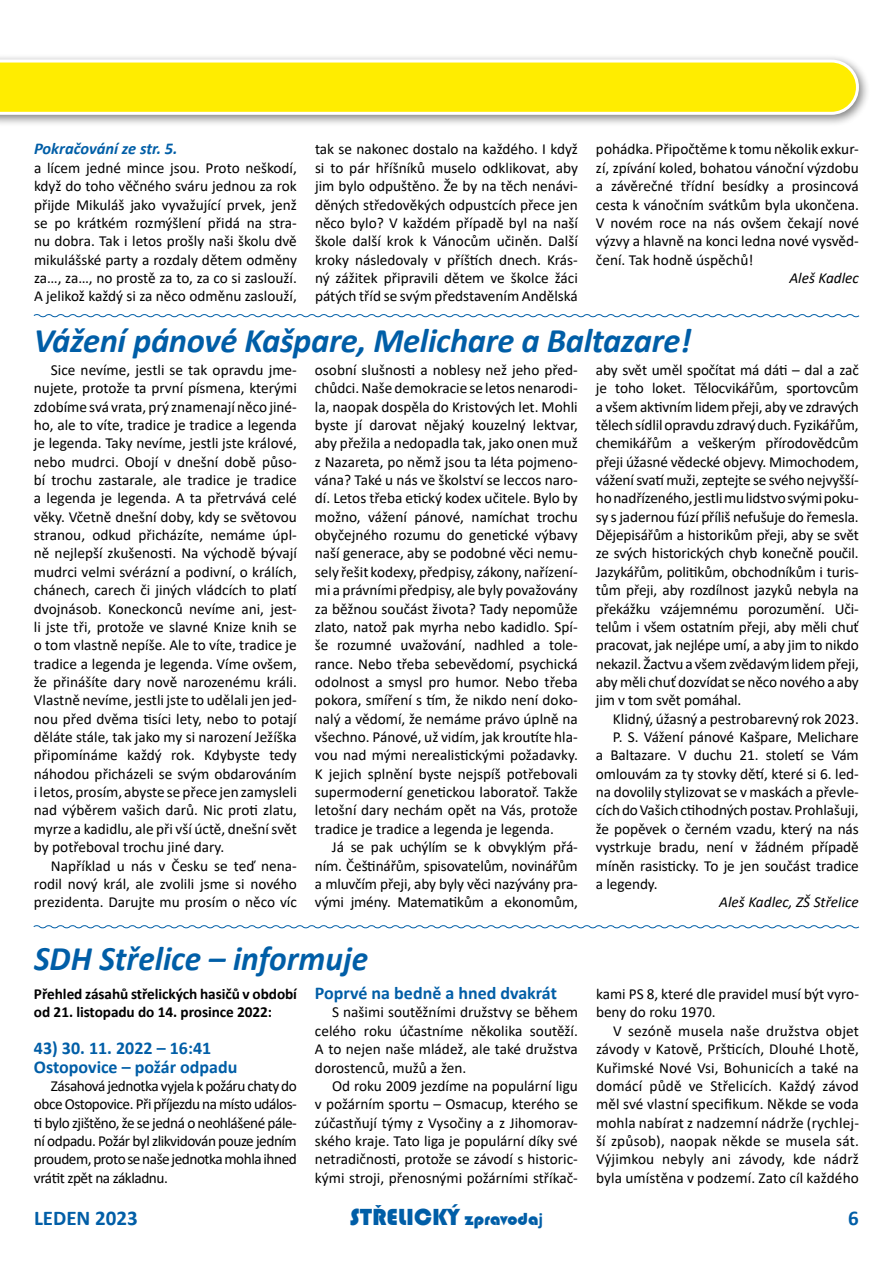
<style>
.page{position:relative;width:893px;height:1263px;background:#fff}
.page>*{position:absolute;margin:0;border:0;box-sizing:border-box;transform-origin:0 0}
.t1{font:italic 700 34.5px "Calibri";letter-spacing:-.01em;color:#005ea7}
.t2{font:24px "Bauhaus 93";color:#005ea7}
.t3{font:700 21px "Calibri";color:#005ea7}
.t4{font:700 18px/18.3px "Calibri";color:#005ea7}
.t5{font:italic 700 16.5px "Calibri";color:#005ea7}
.t6{font:15.3px/18.3px "Calibri";letter-spacing:-.005em;color:#000;text-align:justify}
.t7{font:700 15.3px/18.3px "Calibri";letter-spacing:-.005em;color:#000}
.t8{font:italic 15.3px "Calibri";color:#000}
.s1{font-size:18px}
.s2{font-family:"Calibri";font-weight:700;font-size:18px}
</style>
<div class="page">
<svg style="left:33px;top:314px;width:827px;height:4px"></svg>
<svg style="left:33px;top:925px;width:826px;height:4px"></svg>
<div style="left:0;top:53px;width:871px;height:74px;background:#000;opacity:.5"></div>
<svg style="left:0;top:60px;width:859px;height:55px;background:#feee1c"></svg>
<p class="t5" style="left:34px;top:137px;width:145px">Pokračování ze str. 5.</p>
<p class="t6" style="left:34px;top:158px;width:264px">a lícem jedné mince jsou. Proto neškodí, když do toho věčného sváru jednou za rok přijde Mikuláš jako vyvažující prvek, jenž se po krátkém rozmýšlení přidá na stra‑ nu dobra. Tak i letos prošly naši školu dvě mikulášské party a rozdaly dětem odměny za…, za…, no prostě za to, za co si zaslouží.<br>A jelikož každý si za něco odměnu zaslouží,</p>
<p class="t6" style="left:315px;top:140px;width:265px">tak se nakonec dostalo na každého. I když si to pár hříšníků muselo odklikovat, aby jim bylo odpuštěno. Že by na těch nenávi‑ děných středověkých odpustcích přece jen něco bylo? V každém případě byl na naší škole další krok k Vánocům učiněn. Další kroky následovaly v příštích dnech. Krás‑ ný zážitek připravili dětem ve školce žáci pátých tříd se svým představením Andělská</p>
<p class="t6" style="left:596px;top:140px;width:264px">pohádka. Připočtěme k tomu několik exkur‑ zí, zpívání koled, bohatou vánoční výzdobu a závěrečné třídní besídky a prosincová cesta k vánočním svátkům byla ukončena.<br>V novém roce na nás ovšem čekají nové výzvy a hlavně na konci ledna nové vysvěd‑ čení. Tak hodně úspěchů!</p>
<p class="t8" style="left:789px;top:267px;width:71px">Aleš Kadlec</p>
<h1 class="t1" style="left:34px;top:316px;width:659px">Vážení pánové Kašpare, Melichare a Baltazare!</h1>
<p class="t6" style="left:34px;top:360px;width:264px;text-indent:17px">Sice nevíme, jestli se tak opravdu jme‑ nujete, protože ta první písmena, kterými zdobíme svá vrata, prý znamenají něco jiné‑ ho, ale to víte, tradice je tradice a legenda je legenda. Taky nevíme, jestli jste králové, nebo mudrci. Obojí v dnešní době půso‑ bí trochu zastarale, ale tradice je tradice a legenda je legenda. A ta přetrvává celé věky. Včetně dnešní doby, kdy se světovou stranou, odkud přicházíte, nemáme úpl‑ ně nejlepší zkušenosti. Na východě bývají mudrci velmi svérázní a podivní, o králích, chánech, carech či jiných vládcích to platí dvojnásob. Koneckonců nevíme ani, jest‑ li jste tři, protože ve slavné Knize knih se o tom vlastně nepíše. Ale to víte, tradice je tradice a legenda je legenda. Víme ovšem, že přinášíte dary nově narozenému králi.<br>Vlastně nevíme, jestli jste to udělali jen jed‑ nou před dvěma tisíci lety, nebo to potají děláte stále, tak jako my si narození Ježíška připomínáme každý rok. Kdybyste tedy náhodou přicházeli se svým obdarováním i letos, prosím, abyste se přece jen zamysleli nad výběrem vašich darů. Nic proti zlatu, myrze a kadidlu, ale při vší úctě, dnešní svět by potřeboval trochu jiné dary.</p>
<p class="t6" style="left:34px;top:856px;width:264px;text-indent:17px">Například u nás v Česku se teď nena‑ rodil nový král, ale zvolili jsme si nového prezidenta. Darujte mu prosím o něco víc</p>
<p class="t6" style="left:596px;top:360px;width:264px">aby svět uměl spočítat má dáti – dal a zač je toho loket. Tělocvikářům, sportovcům a všem aktivním lidem přeji, aby ve zdravých tělech sídlil opravdu zdravý duch. Fyzikářům, chemikářům a veškerým přírodovědcům přeji úžasné vědecké objevy. Mimochodem, vážení svatí muži, zeptejte se svého nejvyšší‑ ho nadřízeného, jestli mu lidstvo svými poku‑ sy s jadernou fúzí příliš nefušuje do řemesla.<br>Dějepisářům a historikům přeji, aby se svět ze svých historických chyb konečně poučil.<br>Jazykářům, politikům, obchodníkům i turis‑ tům přeji, aby rozdílnost jazyků nebyla na překážku vzájemnému porozumění. Uči‑ telům i všem ostatním přeji, aby měli chuť pracovat, jak nejlépe umí, a aby jim to nikdo nekazil. Žactvu a všem zvědavým lidem přeji, aby měli chuť dozvídat se něco nového a aby jim v tom svět pomáhal.</p>
<p class="t6" style="left:613px;top:709px;width:247px">Klidný, úžasný a pestrobarevný rok 2023.</p>
<p class="t6" style="left:613px;top:727px;width:247px">P. S. Vážení pánové Kašpare, Melichare</p>
<p class="t6" style="left:596px;top:746px;width:264px">a Baltazare. V duchu 21. století se Vám</p>
<p class="t6" style="left:596px;top:764px;width:264px">omlouvám za ty stovky dětí, které si 6. led‑</p>
<p class="t6" style="left:596px;top:782px;width:264px">na dovolily stylizovat se v maskách a převle‑</p>
<p class="t6" style="left:596px;top:801px;width:264px">cích do Vašich ctihodných postav. Prohlašuji,</p>
<p class="t6" style="left:596px;top:819px;width:264px">že popěvek o černém vzadu, který na nás</p>
<p class="t6" style="left:596px;top:837px;width:264px">vystrkuje bradu, není v žádném případě</p>
<p class="t6" style="left:596px;top:856px;width:264px">míněn rasisticky. To je jen součást tradice</p>
<p class="t6" style="left:596px;top:874px;width:63px">a legendy.</p>
<p class="t8" style="left:719px;top:891px;width:141px">Aleš Kadlec, ZŠ Střelice</p>
<p class="t6" style="left:315px;top:360px;width:264px">osobní slušnosti a noblesy než jeho před‑ chůdci. Naše demokracie se letos nenarodi‑ la, naopak dospěla do Kristových let. Mohli byste jí darovat nějaký kouzelný lektvar, aby přežila a nedopadla tak, jako onen muž z Nazareta, po němž jsou ta léta pojmeno‑ vána? Také u nás ve školství se leccos naro‑ dí. Letos třeba etický kodex učitele. Bylo by možno, vážení pánové, namíchat trochu obyčejného rozumu do genetické výbavy naší generace, aby se podobné věci nemu‑ sely řešit kodexy, předpisy, zákony, nařízení‑ mi a právními předpisy, ale byly považovány za běžnou součást života? Tady nepomůže zlato, natož pak myrha nebo kadidlo. Spí‑ še rozumné uvažování, nadhled a tole‑ rance. Nebo třeba sebevědomí, psychická odolnost a smysl pro humor. Nebo třeba pokora, smíření s tím, že nikdo není doko‑ nalý a vědomí, že nemáme právo úplně na všechno. Pánové, už vidím, jak kroutíte hla‑ vou nad mými nerealistickými požadavky.<br>K jejich splnění byste nejspíš potřebovali supermoderní genetickou laboratoř. Takže letošní dary nechám opět na Vás, protože tradice je tradice a legenda je legenda.</p>
<p class="t6" style="left:315px;top:837px;width:264px;text-indent:17px">Já se pak uchýlím se k obvyklým přá‑ ním. Češtinářům, spisovatelům, novinářům a mluvčím přeji, aby byly věci nazývány pra‑ vými jmény. Matematikům a ekonomům,</p>
<h1 class="t1" style="left:34px;top:934px;width:336px">SDH Střelice – informuje</h1>
<p class="t7" style="left:34px;top:985px;width:265px">Přehled zásahů střelických hasičů v období od 21. listopadu do 14. prosince 2022:</p>
<p class="t4" style="left:34px;top:1039px;width:205px">43) 30. 11. 2022 – 16:41<br>Ostopovice – požár odpadu</p>
<p class="t6" style="left:34px;top:1076px;width:264px;text-indent:17px">Zásahová jednotka vyjela k požáru chaty do obce Ostopovice. Při příjezdu na místo událos‑ ti bylo zjištěno, že se jedná o neohlášené pále‑ ní odpadu. Požár byl zlikvidován pouze jedním proudem, proto se naše jednotka mohla ihned vrátit zpět na základnu.</p>
<p class="t4" style="left:315px;top:984px;width:243px">Poprvé na bedně a hned dvakrát</p>
<p class="t6" style="left:315px;top:1003px;width:264px;text-indent:17px">S našimi soutěžními družstvy se během celého roku účastníme několika soutěží.<br>A to nejen naše mládež, ale také družstva dorostenců, mužů a žen.</p>
<p class="t6" style="left:315px;top:1076px;width:264px;text-indent:17px">Od roku 2009 jezdíme na populární ligu v požárním sportu – Osmacup, kterého se zúčastňují týmy z Vysočiny a z Jihomorav‑ ského kraje. Tato liga je populární díky své netradičnosti, protože se závodí s historic‑ kými stroji, přenosnými požárními stříkač‑</p>
<p class="t6" style="left:596px;top:984px;width:264px">kami PS 8, které dle pravidel musí být vyro‑ beny do roku 1970.</p>
<p class="t6" style="left:596px;top:1021px;width:264px;text-indent:17px">V sezóně musela naše družstva objet závody v Katově, Pršticích, Dlouhé Lhotě, Kuřimské Nové Vsi, Bohunicích a také na domácí půdě ve Střelicích. Každý závod měl své vlastní specifikum. Někde se voda mohla nabírat z nadzemní nádrže (rychlej‑ ší způsob), naopak někde se musela sát.<br>Výjimkou nebyly ani závody, kde nádrž byla umístěna v podzemí. Zato cíl každého</p>
<h3 class="t3" style="left:34px;top:1203px;width:105px">LEDEN 2023</h3>
<h2 class="t2" style="left:350px;top:1203px;width:195px">STRˇ ELICKÝ <span class="s1">zpravoda</span><span class="s2">j</span></h2>
<h3 class="t3" style="left:848px;top:1203px;width:12px">6</h3>
</div>
